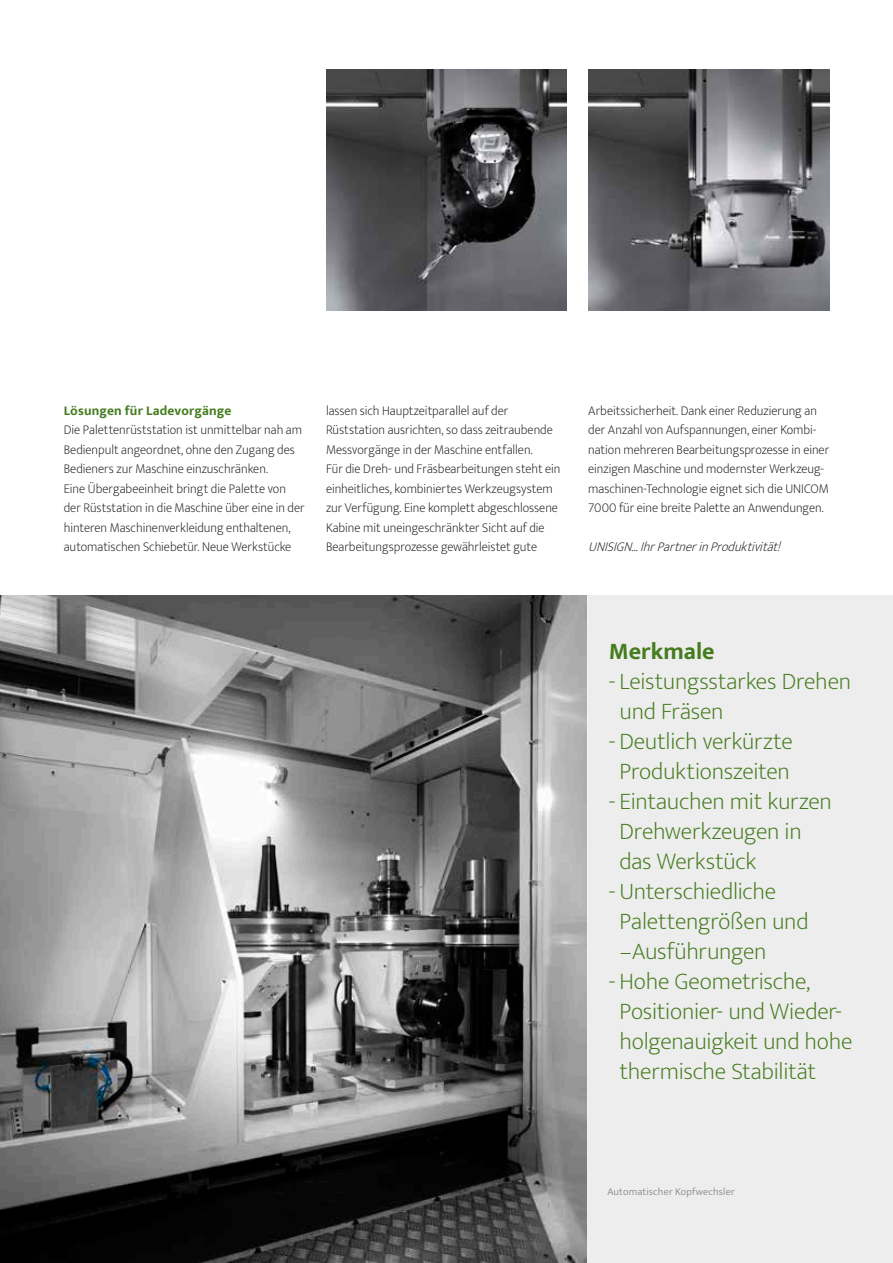
<style>
.page{position:relative;width:893px;height:1263px;background:#fff}
.page>*{position:absolute;margin:0;border:0;box-sizing:border-box;transform-origin:0 0}
.t1{font:200 24px/30px "Ek Mukta";letter-spacing:-.01em;color:#457c1f}
.t2{font:700 24px "Ek Mukta";color:#457c1f}
.t3{font:200 13.5px/19.5px "Ek Mukta";color:#1d1d1b;scale:.95 1}
.t4{font:italic 200 13.5px "Ek Mukta";color:#1d1d1b;scale:.95 1}
.t5{font:700 13.5px "Ek Mukta";letter-spacing:.01em;color:#457c1f}
.t6{font:300 10.5px "Ek Mukta";letter-spacing:.01em;color:#878787}
</style>
<div class="page">
<img style="left:0;top:595px;width:588px;height:668px">
<img style="left:326px;top:69px;width:241px;height:241px">
<img style="left:588px;top:69px;width:241px;height:241px">
<div style="left:588px;top:595px;width:305px;height:668px;background:#ededed"></div>
<p class="t5" style="left:64px;top:402px;width:169px">Lösungen für Ladevorgänge</p>
<p class="t3" style="left:64px;top:420px;width:255px">Die Palettenrüststation ist unmittelbar nah am Bedienpult angeordnet, ohne den Zugang des Bedieners zur Maschine einzuschränken.<br>Eine Übergabeeinheit bringt die Palette von der Rüststation in die Maschine über eine in der hinteren Maschinenverkleidung enthaltenen, automatischen Schiebetür. Neue Werkstücke</p>
<p class="t3" style="left:326px;top:401px;width:248px">lassen sich Hauptzeitparallel auf der Rüststation ausrichten, so dass zeitraubende Messvorgänge in der Maschine entfallen.<br>Für die Dreh- und Fräsbearbeitungen steht ein einheitliches, kombiniertes Werkzeugsystem zur Verfügung. Eine komplett abgeschlossene Kabine mit uneingeschränkter Sicht auf die Bearbeitungsprozesse gewährleistet gute</p>
<p class="t3" style="left:588px;top:401px;width:255px">Arbeitssicherheit. Dank einer Reduzierung an der Anzahl von Aufspannungen, einer Kombi&shy;nation mehreren Bearbeitungsprozesse in einer einzigen Maschine und modernster Werkzeug&shy;maschinen-Technologie eignet sich die UNICOM 7000 für eine breite Palette an Anwendungen.</p>
<p class="t4" style="left:588px;top:536px;width:209px">UNISIGN...IhrPartnerinProduktivität!</p>
<h1 class="t2" style="left:609px;top:636px;width:107px">Merkmale</h1>
<h1 class="t1" style="left:619px;top:666px;width:233px;text-indent:-11px">- Leistungsstarkes Drehen und Fräsen</h1>
<h1 class="t1" style="left:609px;top:726px;width:185px;text-align:center">- Deutlich verkürzte<br>Produktionszeiten</h1>
<h1 class="t1" style="left:619px;top:786px;width:214px;text-indent:-11px">- Eintauchen mit kurzen<br>Drehwerkzeugen in das Werkstück</h1>
<h1 class="t1" style="left:619px;top:876px;width:190px;text-indent:-11px">- Unterschiedliche<br>Palettengrößen und –Ausführungen</h1>
<h1 class="t1" style="left:619px;top:966px;width:235px;text-indent:-11px">- Hohe Geometrische,<br>Positionier- und Wieder&shy;holgenauigkeit und hohe thermische Stabilität</h1>
<p class="t6" style="left:607px;top:1185px;width:129px">Automatischer Kopfwechsler</p>
</div>
